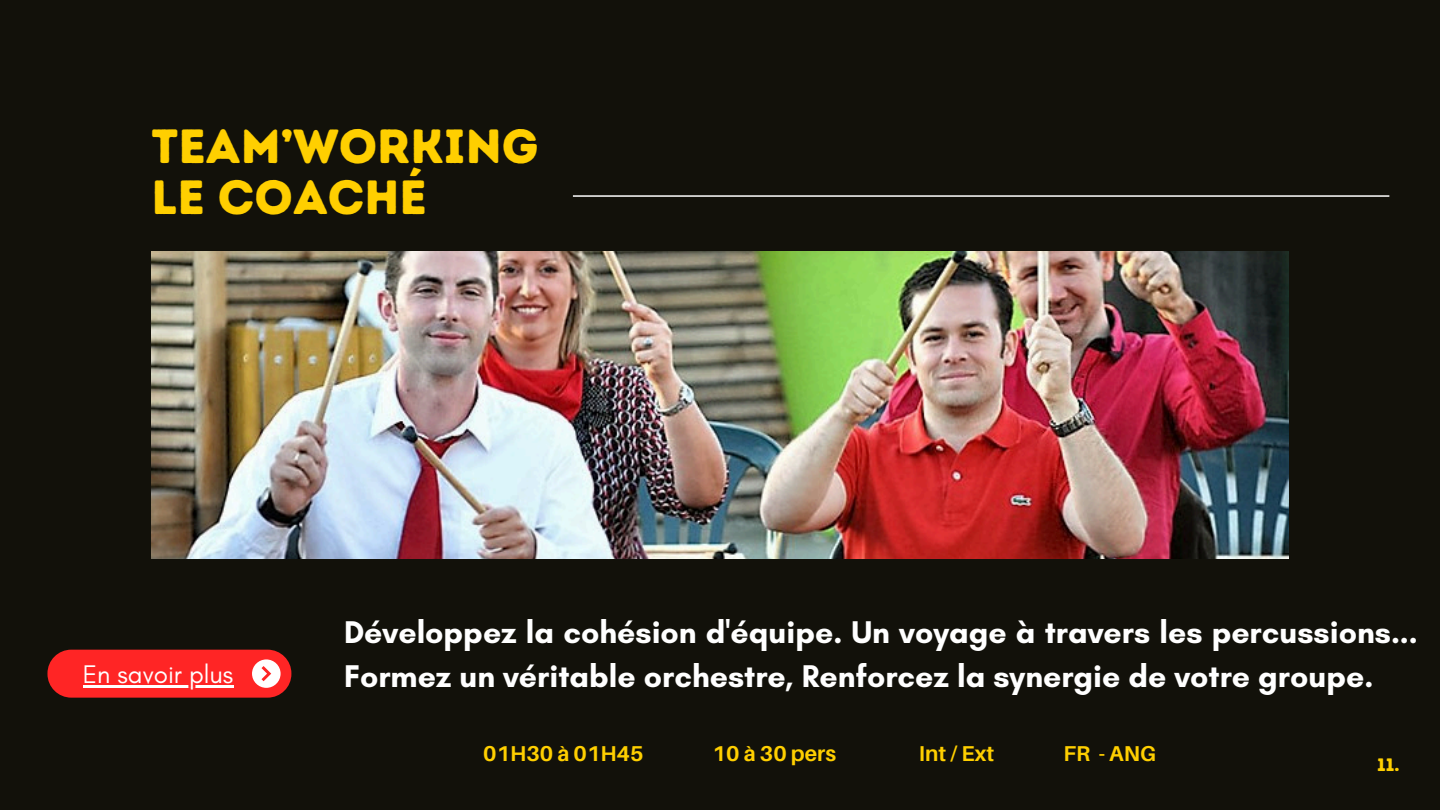
<style>
.page{position:relative;width:1440px;height:810px;background:#12110a}
.page>*{position:absolute;margin:0;border:0;box-sizing:border-box;transform-origin:0 0}
.t1{font:48px/51px "Intro Rust Base";color:#ffcf00}
.t2{font:700 32px/44.2px "Glacial Indifference";color:#fff}
.t3{font:26px "Glacial Indifference";color:#fff}
.t4{font:700 21.5px "Aileron";color:#ffcf00}
.t5{font:18px "Intro Rust Base";color:#ffcf00}
</style>
<div class="page">
<img style="left:152px;top:251px;width:1137px;height:308px">
<hr style="left:573px;top:195px;width:816px;height:2px;background:#fff">
<div style="left:47px;top:650px;width:244px;height:48px;background:#ff2525;border-radius:24px"></div>
<div style="left:252px;top:659px;width:29px;height:29px;background:#fff;border-radius:50%"></div>
<svg style="left:262px;top:666px;width:9px;height:15px"></svg>
<hr style="left:83px;top:685px;width:150px;height:2px;background:#fff">
<h1 class="t1" style="left:152px;top:121px;width:389px">TEAM’WORKING<br>LE COACHÉ</h1>
<p class="t3" style="left:83px;top:659px;width:152px">En savoir plus</p>
<p class="t2" style="left:344px;top:610px;width:1075px">Développez la cohésion d'équipe. Un voyage à travers les percussions...<br>Formez un véritable orchestre, Renforcez la synergie de votre groupe.</p>
<h3 class="t4" style="left:483px;top:741px;width:162px">01H30 à 01H45</h3>
<h2 class="t4" style="left:713px;top:741px;width:125px">10 à 30 pers</h2>
<h5 class="t4" style="left:919px;top:741px;width:77px">Int / Ext</h5>
<h5 class="t4" style="left:1064px;top:741px;width:94px">FR - ANG</h5>
<p class="t5" style="left:1377px;top:754px;width:24px">11.</p>
</div>
